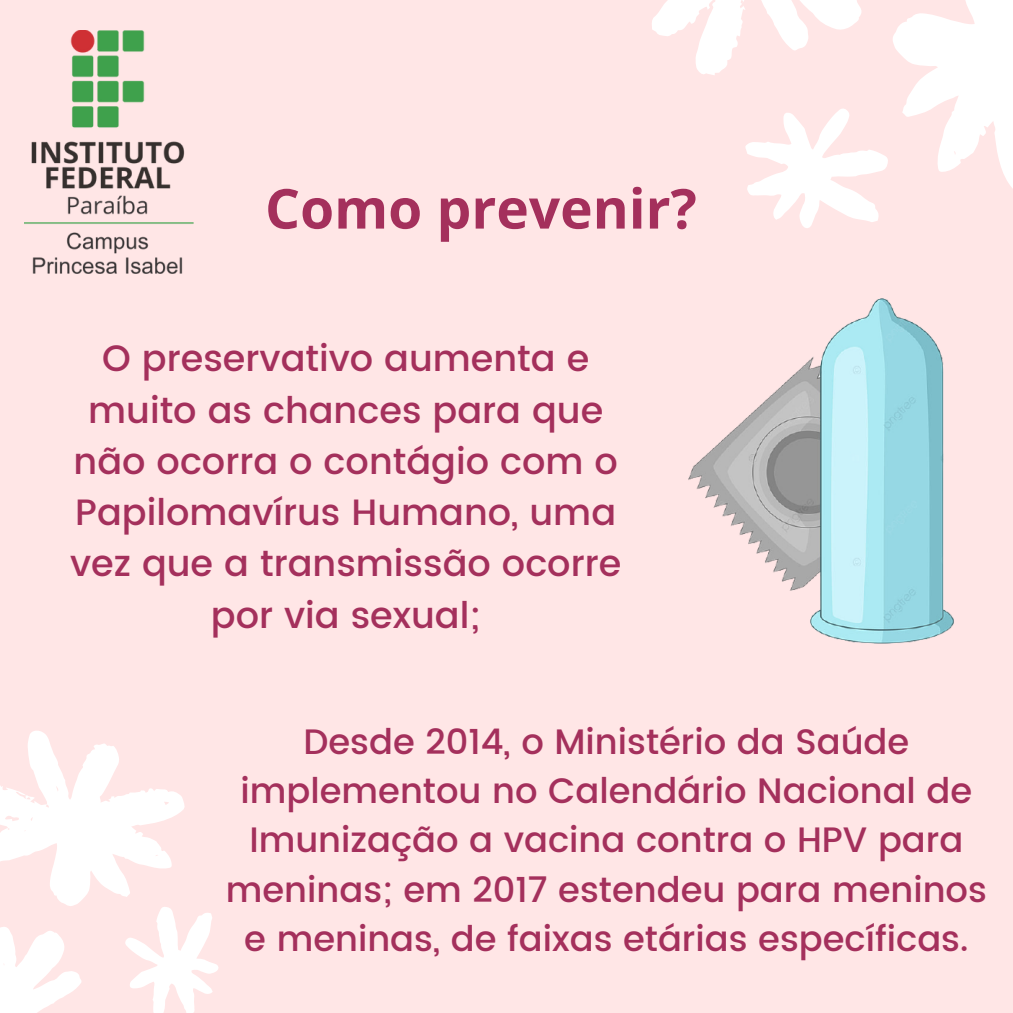
<style>
.page{position:relative;width:1013px;height:1013px;background:#fff}
.page>*{position:absolute;margin:0;border:0;box-sizing:border-box;transform-origin:0 0}
.t1{font:700 55px "Open Sans";color:#a4305c}
.t2{font:500 36.62px/51.2px "Poppins";color:#a4305c;text-align:center}
.t3{font:500 35.25px/49.4px "Poppins";color:#a4305c;text-align:center}
</style>
<div class="page">
<div style="left:0;top:0;width:1012px;height:1012px;background:#ffe6e6"></div>
<svg style="left:0;top:731px;width:219px;height:281px"></svg>
<svg style="left:652px;top:0;width:360px;height:228px"></svg>
<img style="left:24px;top:30px;width:169px;height:243px">
<img style="left:688px;top:298px;width:266px;height:346px">
<p class="t1" style="left:265px;top:170px;width:433px">Como prevenir?</p>
<p class="t2" style="left:70px;top:333px;width:553px">O preservativo aumenta e muito as chances para que não ocorra o contágio com o<br>Papilomavírus Humano, uma vez que a transmissão ocorre por via sexual;</p>
<p class="t3" style="left:226px;top:716px;width:762px">Desde 2014, o Ministério da Saúde implementou no Calendário Nacional de Imunização a vacina contra o HPV para meninas; em 2017 estendeu para meninos e meninas, de faixas etárias específicas.</p>
</div>
